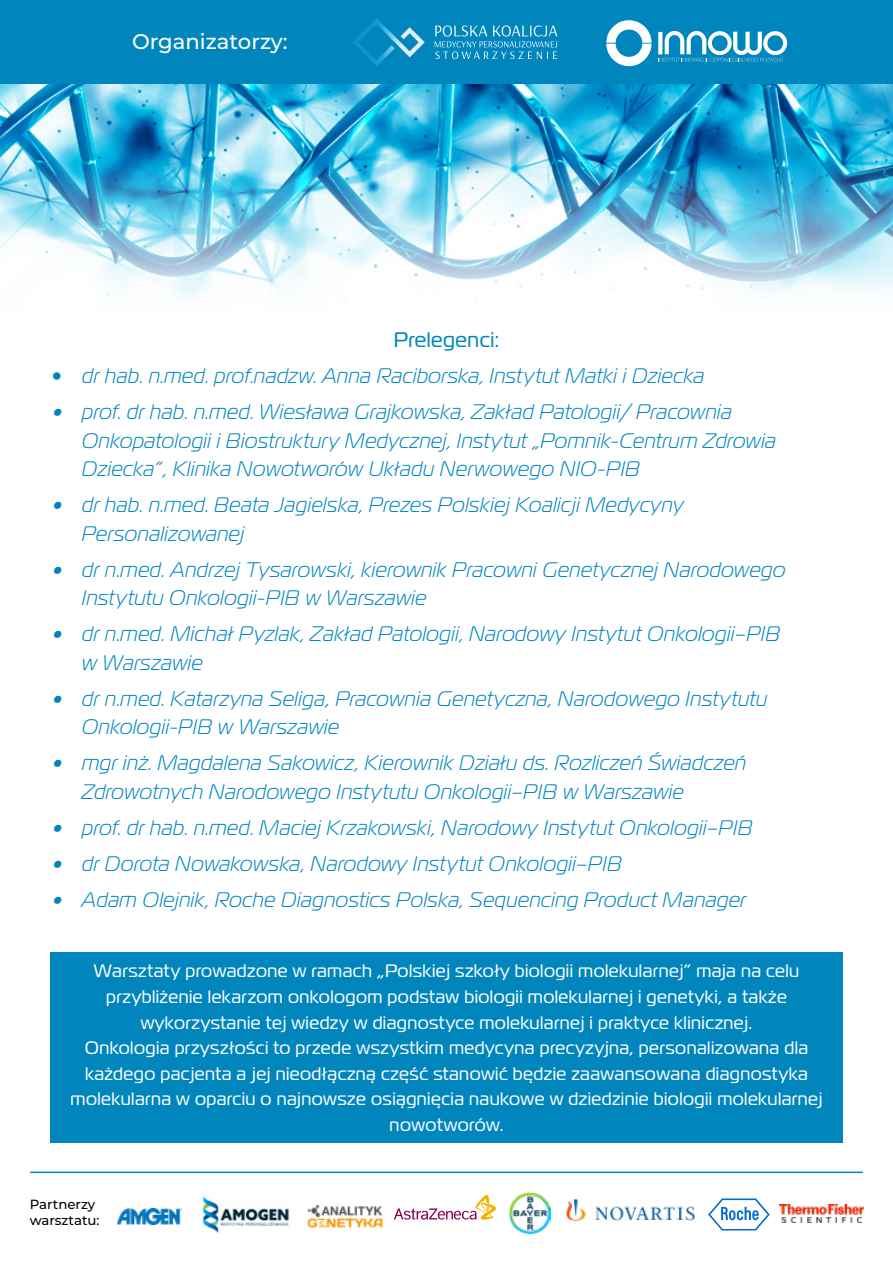
<style>
.page{position:relative;width:893px;height:1263px;background:#fff}
.page>*{position:absolute;margin:0;border:0;box-sizing:border-box;transform-origin:0 0}
.t1{font:500 21.15px "Montserrat";color:#fff}
.t2{font:italic 300 21px/28.5px "Magistral";letter-spacing:.025em;color:#0086bd}
.t3{font:21px "Magistral";letter-spacing:.025em;color:#0086bd}
.t4{font:18px/25.5px "Magistral";letter-spacing:.025em;color:#fff;text-align:center}
.t5{font:500 13.35px/16px "Montserrat";color:#000}
.s1{font-weight:400;font-style:normal}
</style>
<div class="page">
<img style="left:0;top:84px;width:893px;height:218px">
<div style="left:0;top:0;width:893px;height:84px;background:#0086bd"></div>
<svg style="left:606px;top:20px;width:46px;height:46px"></svg>
<svg style="left:658px;top:31px;width:129px;height:31px"></svg>
<svg style="left:353px;top:18px;width:72px;height:48px"></svg>
<svg style="left:435px;top:25px;width:122px;height:34px"></svg>
<hr style="left:30px;top:1171px;width:833px;height:2px;background:#0086bd">
<div style="left:50px;top:953px;width:792px;height:190px;background:#0086bd"></div>
<svg style="left:708px;top:1198px;width:62px;height:32px"></svg>
<img style="left:202px;top:1196px;width:87px;height:38px">
<img style="left:509px;top:1192px;width:42px;height:42px">
<img style="left:566px;top:1199px;width:129px;height:22px">
<img style="left:118px;top:1208px;width:64px;height:16px">
<img style="left:307px;top:1205px;width:76px;height:23px">
<img style="left:779px;top:1205px;width:84px;height:18px">
<svg style="left:394px;top:1195px;width:102px;height:25px"></svg>
<p class="t1" style="left:132px;top:26px;width:157px">Organizatorzy:</p>
<p class="t3" style="left:394px;top:327px;width:107px">Prelegenci:</p>
<p class="t2" style="left:51px;top:361px;width:654px"><span class="s1">•</span> dr hab. n.med. prof.nadzw. Anna Raciborska, Instytut Matki i Dziecka</p>
<p class="t2" style="left:81px;top:397px;width:695px;text-indent:-30px">• prof. dr hab. n.med. Wiesława Grajkowska, Zakład Patologii/ Pracownia<br>Onkopatologii i Biostruktury Medycznej, Instytut „Pomnik-Centrum Zdrowia<br>Dziecka”, Klinika Nowotworów Układu Nerwowego NIO-PIB</p>
<p class="t2" style="left:81px;top:490px;width:603px;text-indent:-30px">• dr hab. n.med. Beata Jagielska, Prezes Polskiej Koalicji Medycyny<br>Personalizowanej</p>
<p class="t2" style="left:81px;top:555px;width:705px;text-indent:-30px">• dr n.med. Andrzej Tysarowski, kierownik Pracowni Genetycznej Narodowego<br>Instytutu Onkologii-PIB w Warszawie</p>
<p class="t2" style="left:81px;top:619px;width:700px;text-indent:-30px">• dr n.med. Michał Pyzlak, Zakład Patologii, Narodowy Instytut Onkologii–PIB w Warszawie</p>
<p class="t2" style="left:81px;top:684px;width:687px;text-indent:-30px">• dr n.med. Katarzyna Seliga, Pracownia Genetyczna, Narodowego Instytutu<br>Onkologii-PIB w Warszawie</p>
<p class="t2" style="left:81px;top:748px;width:666px;text-indent:-30px">• mgr inż. Magdalena Sakowicz, Kierownik Działu ds. Rozliczeń Świadczeń<br>Zdrowotnych Narodowego Instytutu Onkologii–PIB w Warszawie</p>
<p class="t2" style="left:51px;top:812px;width:702px">• prof. dr hab. n.med. Maciej Krzakowski, Narodowy Instytut Onkologii–PIB</p>
<p class="t2" style="left:51px;top:848px;width:571px">• dr Dorota Nowakowska, Narodowy Instytut Onkologii–PIB</p>
<p class="t2" style="left:51px;top:884px;width:696px">• Adam Olejnik, Roche Diagnostics Polska, Sequencing Product Manager</p>
<p class="t4" style="left:71px;top:958px;width:753px">Warsztaty prowadzone w ramach „Polskiej szkoły biologii molekularnej” maja na celu przybliżenie lekarzom onkologom podstaw biologii molekularnej i genetyki, a także wykorzystanie tej wiedzy w diagnostyce molekularnej i praktyce klinicznej.<br>Onkologia przyszłości to przede wszystkim medycyna precyzyjna, personalizowana dla każdego pacjenta a jej nieodłączną część stanowić będzie zaawansowana diagnostyka molekularna w oparciu o najnowsze osiągnięcia naukowe w dziedzinie biologii molekularnej nowotworów.</p>
<p class="t5" style="left:30px;top:1195px;width:71px">Partnerzy warsztatu:</p>
</div>
